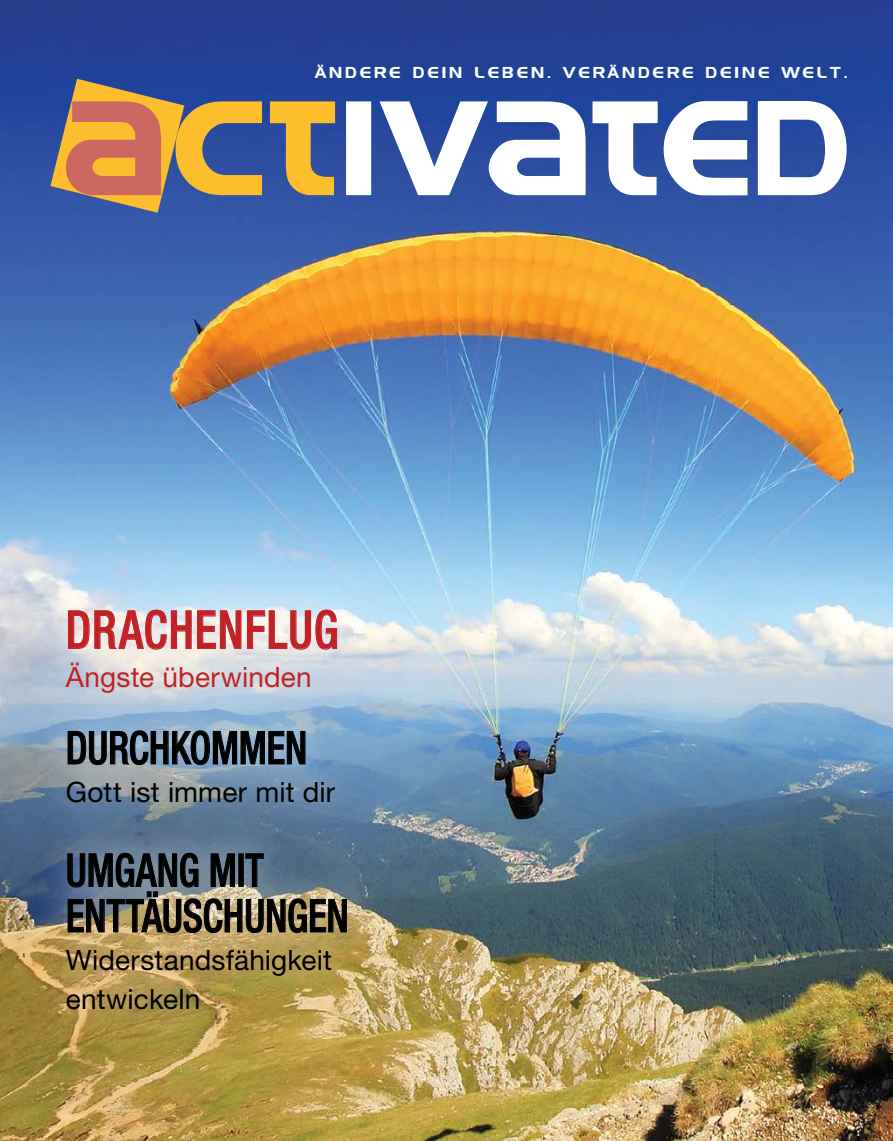
<style>
.page{position:relative;width:893px;height:1141px;background:#fff}
.page>*{position:absolute;margin:0;border:0;box-sizing:border-box;transform-origin:0 0}
.t1{font:500 condensed 52.5px "Helvetica Neue LT Std";letter-spacing:.025em;color:#c02227;scale:.86 1}
.t2{font:500 condensed 45.5px/45.5px "Helvetica Neue LT Std";color:#000;scale:.85 1}
.t3{font:28px/38.5px "Helvetica Neue LT Std";letter-spacing:.005em;color:#000}
.t4{font:28px "Helvetica Neue LT Std";letter-spacing:.005em;color:#c02227}
.t5{font:15.75px "Denmark";letter-spacing:.19em;color:#fff}
</style>
<div class="page">
<img style="left:0;top:0;width:893px;height:1141px">
<svg style="left:346px;top:101px;width:501px;height:94px"></svg>
<svg style="left:50px;top:79px;width:285px;height:134px;background:#90796b"></svg>
<div style="left:31px;top:574px;width:351px;height:470px;background:#fff;opacity:.75"></div>
<svg style="left:68px;top:609px;width:270px;height:41px;background:#e4c7c7"></svg>
<svg style="left:68px;top:730px;width:238px;height:35px;background:#758a9d"></svg>
<img style="left:67px;top:852px;width:280px;height:81px">
<p class="t5" style="left:315px;top:63px;width:534px">ÄNDERE DEIN LEBEN. VERÄNDERE DEINE WELT.</p>
<h1 class="t1" style="left:66px;top:598px;width:318px">DRACHENFLUG</h1>
<p class="t4" style="left:66px;top:660px;width:247px">Ängste überwinden</p>
<h2 class="t2" style="left:66px;top:724px;width:285px">DURCHKOMMEN</h2>
<p class="t3" style="left:66px;top:773px;width:271px">Gott ist immer mit dir</p>
<h2 class="t2" style="left:66px;top:847px;width:334px">UMGANG MIT<br>ENTTÄUSCHUNGEN</h2>
<p class="t3" style="left:66px;top:941px;width:268px">Widerstandsfähigkeit entwickeln</p>
</div>
